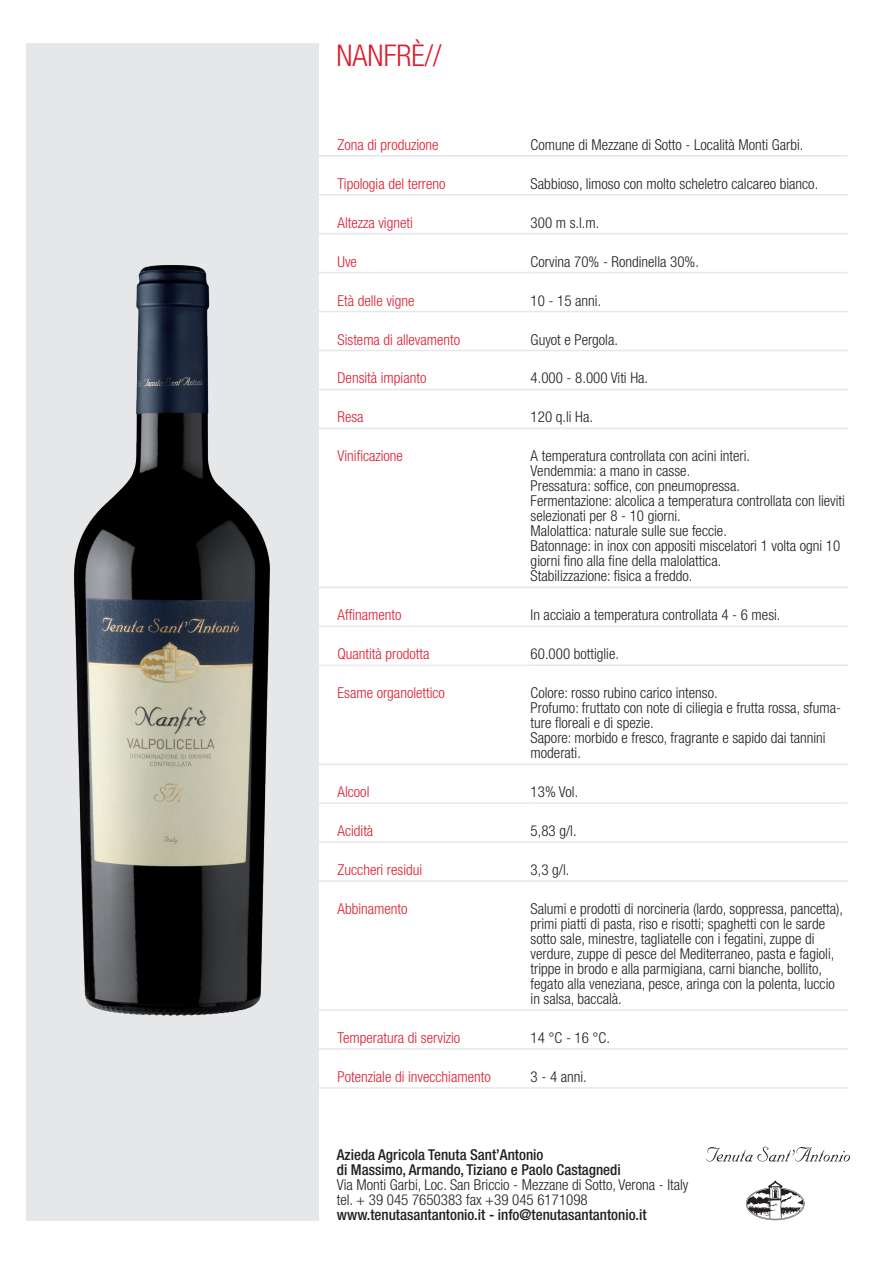
<style>
.page{position:relative;width:893px;height:1263px;background:#fff}
.page>*{position:absolute;margin:0;border:0;box-sizing:border-box;transform-origin:0 0}
.t1{font:300 condensed 30px "Helvetica Neue";color:#db1e30}
.t2{font:300 condensed 15px/15px "Helvetica Neue";color:#231f20}
.t3{font:300 condensed 15px "Helvetica Neue";color:#db1e30}
.t4{font:500 condensed 15px "Helvetica Neue";color:#231f20}
</style>
<div class="page">
<div style="left:26px;top:43px;width:293px;height:1177px;background:#e6e7e9"></div>
<img style="left:74px;top:265px;width:196px;height:751px">
<svg style="left:706px;top:1147px;width:144px;height:73px"></svg>
<hr style="left:316px;top:155px;width:213px;height:2px;background:#e6e7e9">
<hr style="left:529px;top:155px;width:319px;height:2px;background:#e6e7e9">
<hr style="left:529px;top:194px;width:319px;height:1px;background:#e6e7e9">
<hr style="left:529px;top:233px;width:319px;height:1px;background:#e6e7e9">
<hr style="left:529px;top:272px;width:319px;height:1px;background:#e6e7e9">
<hr style="left:529px;top:311px;width:319px;height:1px;background:#e6e7e9">
<hr style="left:529px;top:350px;width:319px;height:1px;background:#e6e7e9">
<hr style="left:529px;top:389px;width:319px;height:1px;background:#e6e7e9">
<hr style="left:529px;top:428px;width:319px;height:1px;background:#e6e7e9">
<hr style="left:529px;top:587px;width:319px;height:1px;background:#e6e7e9">
<hr style="left:529px;top:625px;width:319px;height:2px;background:#e6e7e9">
<hr style="left:529px;top:664px;width:319px;height:2px;background:#e6e7e9">
<hr style="left:529px;top:763px;width:319px;height:2px;background:#e6e7e9">
<hr style="left:529px;top:802px;width:319px;height:2px;background:#e6e7e9">
<hr style="left:529px;top:841px;width:319px;height:2px;background:#e6e7e9">
<hr style="left:529px;top:880px;width:319px;height:2px;background:#e6e7e9">
<hr style="left:529px;top:1009px;width:319px;height:2px;background:#e6e7e9">
<hr style="left:529px;top:1048px;width:319px;height:2px;background:#e6e7e9">
<hr style="left:529px;top:1087px;width:319px;height:2px;background:#e6e7e9">
<hr style="left:316px;top:194px;width:213px;height:1px;background:#e6e7e9">
<hr style="left:316px;top:233px;width:213px;height:1px;background:#e6e7e9">
<hr style="left:316px;top:272px;width:213px;height:1px;background:#e6e7e9">
<hr style="left:316px;top:311px;width:213px;height:1px;background:#e6e7e9">
<hr style="left:316px;top:350px;width:213px;height:1px;background:#e6e7e9">
<hr style="left:316px;top:389px;width:213px;height:1px;background:#e6e7e9">
<hr style="left:316px;top:428px;width:213px;height:1px;background:#e6e7e9">
<hr style="left:316px;top:587px;width:213px;height:1px;background:#e6e7e9">
<hr style="left:316px;top:625px;width:213px;height:2px;background:#e6e7e9">
<hr style="left:316px;top:664px;width:213px;height:2px;background:#ececee">
<hr style="left:316px;top:665px;width:1px;height:99px;background:#e6e7e9">
<hr style="left:316px;top:763px;width:213px;height:2px;background:#e6e7e9">
<hr style="left:316px;top:802px;width:213px;height:2px;background:#e6e7e9">
<hr style="left:316px;top:841px;width:213px;height:2px;background:#e6e7e9">
<hr style="left:316px;top:880px;width:213px;height:2px;background:#e6e7e9">
<hr style="left:316px;top:1009px;width:213px;height:2px;background:#e6e7e9">
<hr style="left:316px;top:1048px;width:213px;height:2px;background:#e6e7e9">
<hr style="left:316px;top:1087px;width:213px;height:2px;background:#e6e7e9">
<p class="t1" style="left:336px;top:39px;width:107px">NANFRÈ//</p>
<p class="t3" style="left:338px;top:136px;width:103px">Zona di produzione</p>
<p class="t2" style="left:531px;top:137px;width:274px">Comune di Mezzane di Sotto - Località Monti Garbi.</p>
<p class="t3" style="left:338px;top:175px;width:110px">Tipologia del terreno</p>
<p class="t2" style="left:531px;top:176px;width:289px">Sabbioso, limoso con molto scheletro calcareo bianco.</p>
<p class="t3" style="left:338px;top:214px;width:77px">Altezza vigneti</p>
<p class="t2" style="left:531px;top:215px;width:70px">300 m s.l.m.</p>
<p class="t3" style="left:338px;top:253px;width:21px">Uve</p>
<p class="t2" style="left:531px;top:254px;width:170px">Corvina 70% - Rondinella 30%.</p>
<p class="t3" style="left:338px;top:292px;width:78px">Età delle vigne</p>
<p class="t2" style="left:531px;top:293px;width:72px">10 - 15 anni.</p>
<p class="t3" style="left:338px;top:331px;width:124px">Sistema di allevamento</p>
<p class="t2" style="left:531px;top:332px;width:89px">Guyot e Pergola.</p>
<p class="t3" style="left:338px;top:370px;width:90px">Densità impianto</p>
<p class="t2" style="left:531px;top:370px;width:119px">4.000 - 8.000 Viti Ha.</p>
<p class="t3" style="left:338px;top:408px;width:28px">Resa</p>
<p class="t2" style="left:531px;top:409px;width:64px">120 q.li Ha.</p>
<p class="t3" style="left:338px;top:447px;width:67px">Vinificazione</p>
<p class="t2" style="left:531px;top:448px;width:221px">A temperatura controllata con acini interi.</p>
<p class="t2" style="left:531px;top:463px;width:161px">Vendemmia: a mano in casse.</p>
<p class="t2" style="left:531px;top:478px;width:211px">Pressatura: soffice, con pneumopressa.</p>
<p class="t2" style="left:531px;top:493px;width:316px">Fermentazione: alcolica a temperatura controllata con lieviti selezionati per 8 - 10 giorni.</p>
<p class="t2" style="left:531px;top:523px;width:198px">Malolattica: naturale sulle sue feccie.</p>
<p class="t2" style="left:531px;top:538px;width:311px">Batonnage: in inox con appositi miscelatori 1 volta ogni 10 giorni fino alla fine della malolattica.</p>
<p class="t2" style="left:531px;top:568px;width:163px">Stabilizzazione: fisica a freddo.</p>
<p class="t3" style="left:338px;top:606px;width:65px">Affinamento</p>
<p class="t2" style="left:531px;top:607px;width:251px">In acciaio a temperatura controllata 4 - 6 mesi.</p>
<p class="t3" style="left:338px;top:645px;width:93px">Quantità prodotta</p>
<p class="t2" style="left:531px;top:646px;width:90px">60.000 bottiglie.</p>
<p class="t3" style="left:338px;top:684px;width:109px">Esame organolettico</p>
<p class="t2" style="left:531px;top:685px;width:189px">Colore: rosso rubino carico intenso.</p>
<p class="t2" style="left:531px;top:700px;width:312px">Profumo: fruttato con note di ciliegia e frutta rossa, sfuma&shy;ture floreali e di spezie.</p>
<p class="t2" style="left:531px;top:730px;width:297px">Sapore: morbido e fresco, fragrante e sapido dai tannini moderati.</p>
<p class="t3" style="left:338px;top:783px;width:33px">Alcool</p>
<p class="t2" style="left:531px;top:784px;width:49px">13% Vol.</p>
<p class="t3" style="left:338px;top:822px;width:37px">Acidità</p>
<p class="t2" style="left:531px;top:823px;width:47px">5,83 g/l.</p>
<p class="t3" style="left:338px;top:861px;width:86px">Zuccheri residui</p>
<p class="t2" style="left:531px;top:862px;width:40px">3,3 g/l.</p>
<p class="t3" style="left:338px;top:900px;width:72px">Abbinamento</p>
<p class="t2" style="left:531px;top:901px;width:314px">Salumi e prodotti di norcineria (lardo, soppressa, pancetta), primi piatti di pasta, riso e risotti; spaghetti con le sarde sotto sale, minestre, tagliatelle con i fegatini, zuppe di verdure, zuppe di pesce del Mediterraneo, pasta e fagioli, trippe in brodo e alla parmigiana, carni bianche, bollito, fegato alla veneziana, pesce, aringa con la polenta, luccio in salsa, baccalà.</p>
<p class="t3" style="left:338px;top:1029px;width:124px">Temperatura di servizio</p>
<p class="t2" style="left:531px;top:1030px;width:81px">14 °C - 16 °C.</p>
<p class="t3" style="left:338px;top:1068px;width:155px">Potenziale di invecchiamento</p>
<p class="t2" style="left:531px;top:1069px;width:58px">3 - 4 anni.</p>
<p class="t4" style="left:337px;top:1146px;width:208px">Azieda Agricola Tenuta Sant’Antonio</p>
<p class="t4" style="left:337px;top:1161px;width:285px">di Massimo, Armando, Tiziano e Paolo Castagnedi</p>
<p class="t2" style="left:337px;top:1177px;width:353px">Via Monti Garbi, Loc. San Briccio - Mezzane di Sotto, Verona - Italy</p>
<p class="t2" style="left:337px;top:1192px;width:252px">tel. + 39 045 7650383 fax +39 045 6171098</p>
<p class="t4" style="left:337px;top:1206px;width:311px">www.tenutasantantonio.it - info@tenutasantantonio.it</p>
</div>
